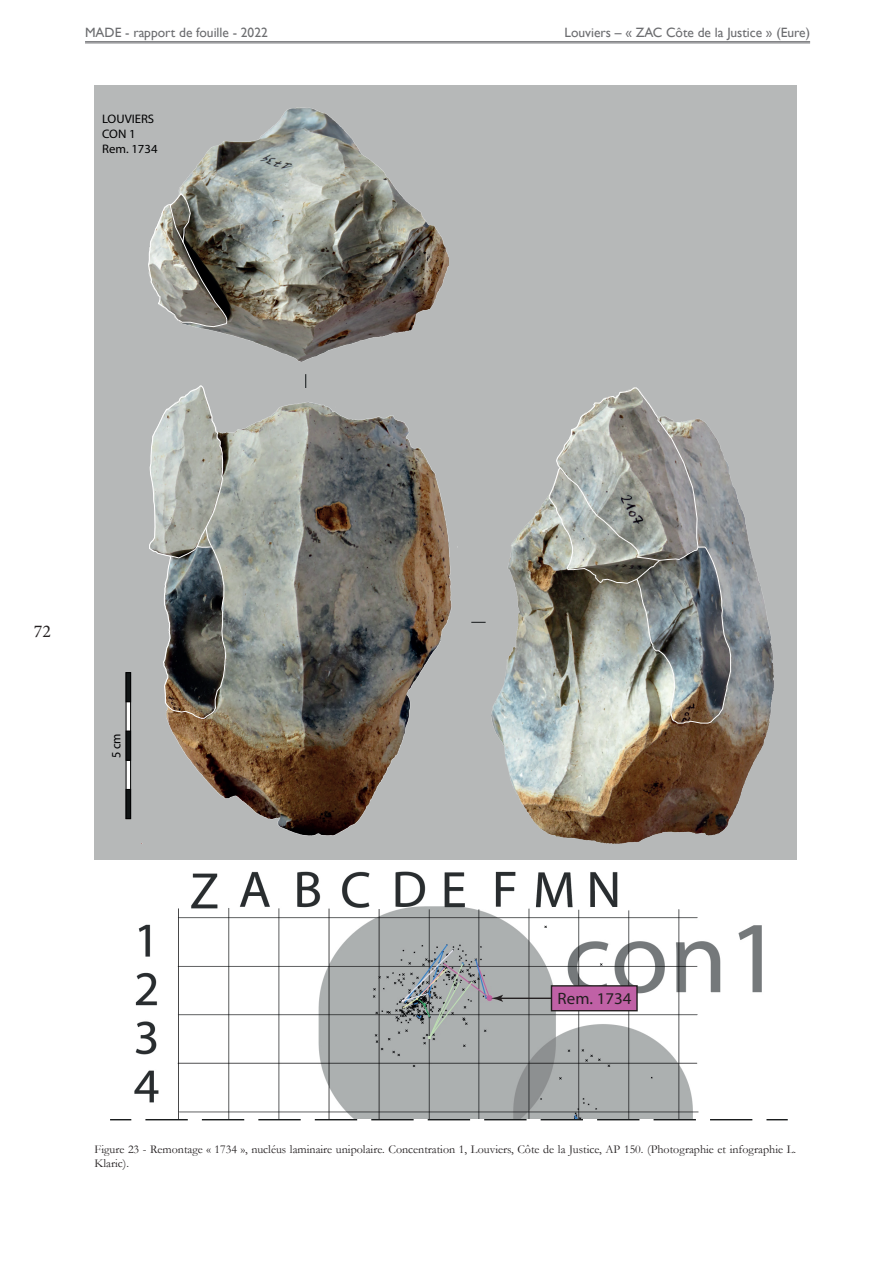
<style>
.page{position:relative;width:893px;height:1263px;background:#fff}
.page>*{position:absolute;margin:0;border:0;box-sizing:border-box;transform-origin:0 0}
.t1{font:18px "Minion Pro";color:#231f20}
.t2{font:16.5px "Myriad Pro";color:#231f20}
.t3{font:13.5px "Gill Sans";color:#6c6d70}
.t4{font:12.75px "Myriad Pro";color:#000001}
.t5{font:12.3px/14.9px "Myriad Pro";color:#000001}
.Titre_figures{font:12px/14.4px "Garamond";color:#231f20}
</style>
<div class="page">
<hr style="left:85px;top:41px;width:725px;height:1px;background:#6c6d70">
<hr style="left:85px;top:43px;width:725px;height:1px;background:#6c6d70">
<img style="left:95px;top:859px;width:691px;height:262px">
<div style="left:117px;top:1119px;width:634px;height:62px;background:#fff"></div>
<svg style="left:110px;top:1119px;width:21px;height:1px"></svg>
<svg style="left:145px;top:1119px;width:43px;height:1px"></svg>
<svg style="left:202px;top:1119px;width:557px;height:1px"></svg>
<svg style="left:766px;top:1119px;width:22px;height:1px"></svg>
<div style="left:551px;top:986px;width:86px;height:25px;background:#c061a6"></div>
<div style="left:551px;top:985px;width:87px;height:26px;border:1px solid #231f20"></div>
<hr style="left:499px;top:997px;width:52px;height:2px;background:#231f20">
<svg style="left:491px;top:995px;width:12px;height:7px"></svg>
<div style="left:95px;top:85px;width:701px;height:774px;background:#b6b8b8"></div>
<img style="left:141px;top:386px;width:316px;height:457px">
<img style="left:149px;top:107px;width:300px;height:254px">
<img style="left:491px;top:388px;width:283px;height:455px">
<svg style="left:149px;top:385px;width:77px;height:334px;background:#8c8e8a"></svg>
<img style="left:548px;top:387px;width:183px;height:337px">
<svg style="left:148px;top:193px;width:79px;height:134px;background:#84837b"></svg>
<div style="left:126px;top:673px;width:5px;height:146px;background:#fff"></div>
<div style="left:126px;top:672px;width:5px;height:147px;border:1px solid #000001"></div>
<div style="left:126px;top:673px;width:5px;height:29px;background:#111516"></div>
<div style="left:126px;top:672px;width:5px;height:30px;border:1px solid #000001"></div>
<div style="left:126px;top:789px;width:5px;height:30px;background:#111516"></div>
<div style="left:126px;top:789px;width:5px;height:30px;border:1px solid #000001"></div>
<div style="left:126px;top:731px;width:5px;height:29px;background:#111516"></div>
<div style="left:126px;top:731px;width:5px;height:29px;border:1px solid #000001"></div>
<svg style="left:471px;top:622px;width:15px;height:1px"></svg>
<svg style="left:305px;top:374px;width:1px;height:14px"></svg>
<p class="t3" style="left:85px;top:25px;width:184px">MADE - rapport de fouille - 2022</p>
<p class="t3" style="left:564px;top:25px;width:247px">Louviers – « ZAC Côte de la Justice » (Eure)</p>
<p class="t5" style="left:102px;top:111px;width:57px">LOUVIERS<br>CON 1<br>Rem. 1734</p>
<h1 class="t1" style="left:34px;top:619px;width:19px">72</h1>
<p class="t4" style="left:108px;top:758px;width:26px;rotate:-90deg">5 cm</p>
<p class="t2" style="left:558px;top:988px;width:75px">Rem. 1734</p>
<p class="Titre_figures" style="left:95px;top:1142px;width:703px">Figure 23 - Remontage « 1734 », nucléus laminaire unipolaire. Concentration 1, Louviers, Côte de la Justice, AP 150. (Photographie et infographie L.<br>Klaric).</p>
</div>
